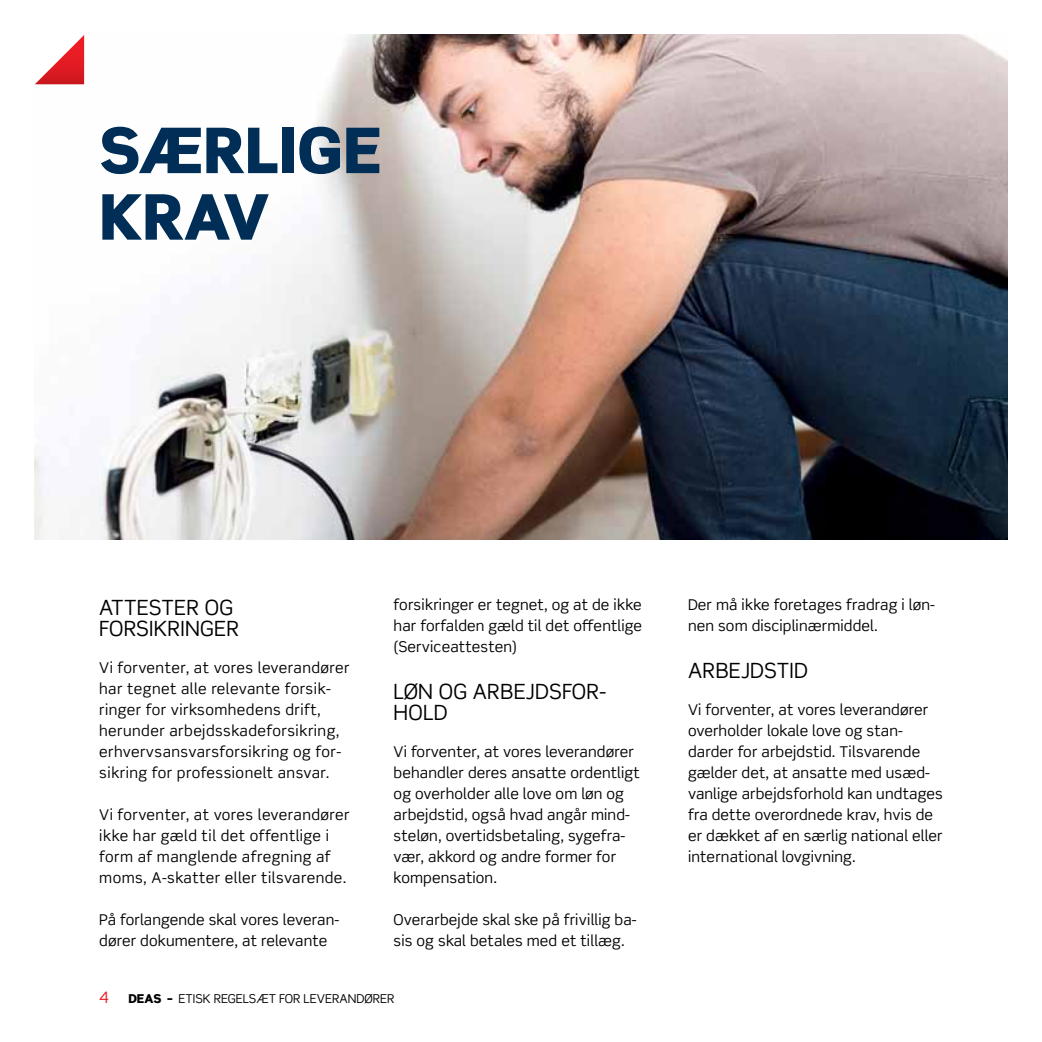
<style>
.page{position:relative;width:1042px;height:1042px;background:#fff}
.page>*{position:absolute;margin:0;border:0;box-sizing:border-box;transform-origin:0 0}
.t1{font:900 63px/66.5px "Scene Pro";color:#002e56}
.t2{font:21px "Scene Pro";color:#000}
.t3{font:14.88px/21px "Scene Pro";letter-spacing:.01em;color:#000}
.t4{font:14.88px/21px "Scene Pro";letter-spacing:.03em;color:#000}
.t5{font:12.25px "Scene Pro";color:#000}
.s1{font-size:15.75px;color:#ed1d24}
.s2{font-weight:900}
</style>
<div class="page">
<img style="left:35px;top:35px;width:972px;height:504px">
<svg style="left:34px;top:35px;width:64px;height:58px"></svg>
<h1 class="t1" style="left:99px;top:116px;width:172px">SÆRLIGE<br>KRAV</h1>
<h2 class="t2" style="left:99px;top:594px;width:14px">attester</h2>
<h2 class="t2" style="left:205px;top:594px;width:15px">og</h2>
<h2 class="t2" style="left:99px;top:615px;width:13px">forsikringer</h2>
<p class="t4" style="left:99px;top:657px;width:252px">Vi forventer, at vores leverandører har tegnet alle relevante forsik&shy;ringer for virksomhedens drift, herunder arbejdsskadeforsikring, erhvervsansvarsforsikring og for&shy;sikring for professionelt ansvar.</p>
<p class="t4" style="left:99px;top:804px;width:252px">Vi forventer, at vores leverandører ikke har gæld til det offentlige i form af manglende afregning af moms, A-skatter eller tilsvarende.</p>
<p class="t3" style="left:99px;top:909px;width:241px">På forlangende skal vores leveran&shy;dører dokumentere, at relevante</p>
<p class="t3" style="left:394px;top:594px;width:250px;text-align:justify">forsikringer er tegnet, og at de ikke har forfalden gæld til det offentlige (Serviceattesten)</p>
<h2 class="t2" style="left:394px;top:678px;width:93px">Lønogarbejdsfor</h2>
<h2 class="t2" style="left:599px;top:678px;width:8px">-</h2>
<h2 class="t2" style="left:394px;top:699px;width:14px">hold</h2>
<p class="t3" style="left:394px;top:741px;width:248px">Vi forventer, at vores leverandører behandler deres ansatte ordentligt og overholder alle love om løn og arbejdstid, også hvad angår mind&shy;steløn, overtidsbetaling, sygefra&shy;vær, akkord og andre former for kompensation.</p>
<p class="t3" style="left:394px;top:909px;width:245px">Overarbejde skal ske på frivillig ba&shy;sis og skal betales med et tillæg.</p>
<p class="t5" style="left:99px;top:991px;width:297px"><span class="s1">4</span> <span class="s2">DEAS –</span> ETISK REGELSÆT FOR LEVERANDØRER</p>
<p class="t3" style="left:688px;top:594px;width:248px">Der må ikke foretages fradrag i løn&shy;nen som disciplinærmiddel.</p>
<h2 class="t2" style="left:688px;top:657px;width:27px">Arbejdstid</h2>
<p class="t3" style="left:688px;top:699px;width:256px">Vi forventer, at vores leverandører overholder lokale love og stan&shy;darder for arbejdstid. Tilsvarende gælder det, at ansatte med usæd&shy;vanlige arbejdsforhold kan undtages fra dette overordnede krav, hvis de er dækket af en særlig national eller international lovgivning.</p>
</div>
